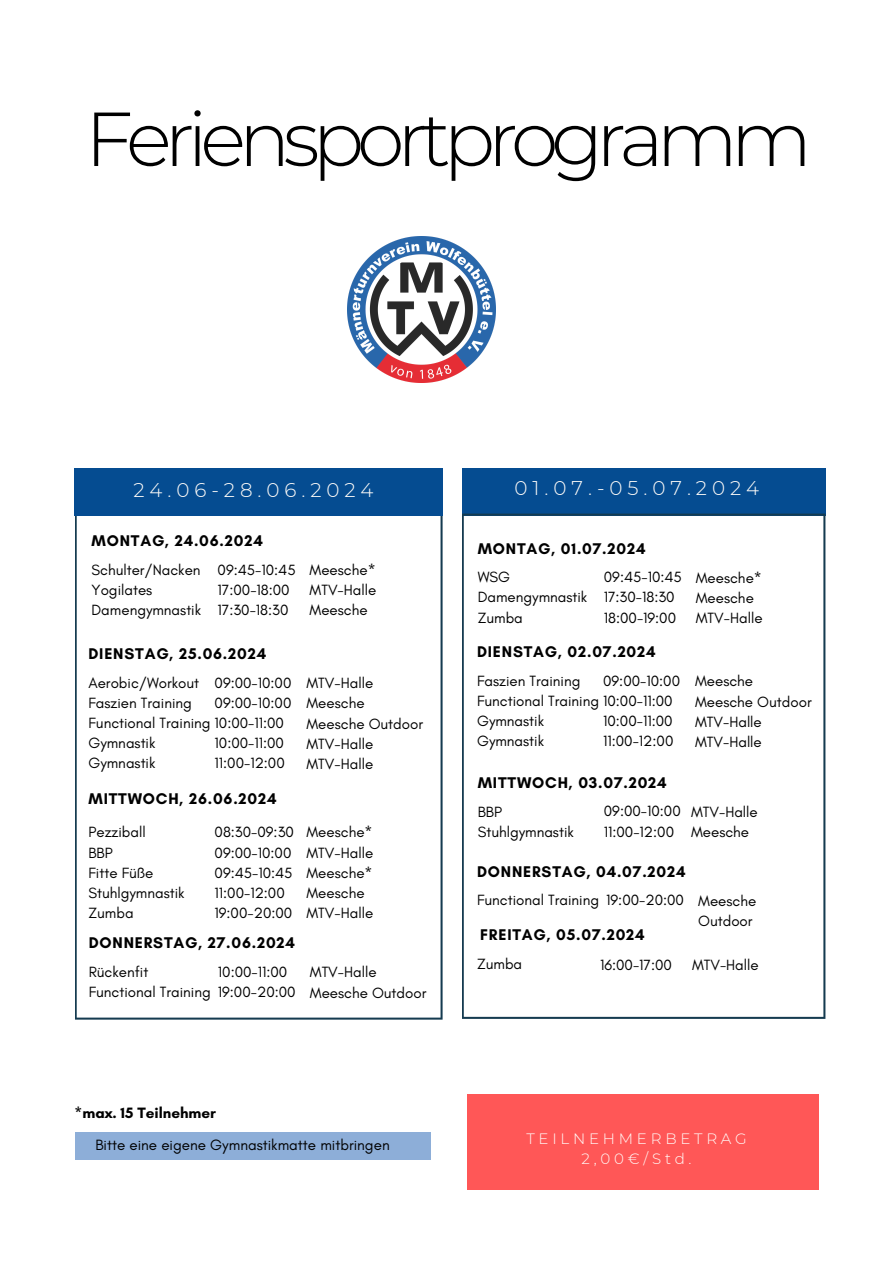
<style>
.page{position:relative;width:894px;height:1264px;background:#fff}
.page>*{position:absolute;margin:0;border:0;box-sizing:border-box;transform-origin:0 0}
.t1{font:300 76.35px "Montserrat";letter-spacing:-.095em;color:#000}
.t2{font:300 19.8px "Montserrat";letter-spacing:.25em;color:#fffcf9}
.t3{font:700 15.75px "Glacial Indifference";letter-spacing:.05em;color:#000}
.t4{font:700 15.3px "Glacial Indifference";color:#000}
.t5{font:15.15px/20.1px "Glacial Indifference";color:#000}
.t6{font:300 15px/20.2px "Montserrat";letter-spacing:.25em;color:#fffcf9;text-align:center}
</style>
<div class="page">
<img style="left:347px;top:236px;width:149px;height:146px">
<svg style="left:75px;top:515px;width:367px;height:504px"></svg>
<div style="left:75px;top:468px;width:367px;height:47px;background:#054c91"></div>
<div style="left:461px;top:468px;width:364px;height:47px;background:#054c91"></div>
<svg style="left:461px;top:513px;width:364px;height:505px"></svg>
<div style="left:467px;top:1094px;width:351px;height:95px;background:#ff5757"></div>
<div style="left:75px;top:1132px;width:355px;height:27px;background:#8daed8"></div>
<h6 class="t1" style="left:85px;top:92px;width:728px">Feriensportprogramm</h6>
<h1 class="t2" style="left:133px;top:477px;width:242px">24.06-28.06.2024</h1>
<p class="t3" style="left:91px;top:531px;width:173px">MONTAG, 24.06.2024</p>
<p class="t5" style="left:91px;top:559px;width:111px">Schulter/Nacken<br>Yogilates<br>Damengymnastik</p>
<h2 class="t5" style="left:217px;top:559px;width:80px">09:45-10:45<br>17:00-18:00<br>17:30-18:30</h2>
<h3 class="t5" style="left:309px;top:559px;width:68px;text-align:justify">Meesche* MTV-Halle Meesche</h3>
<h6 class="t3" style="left:88px;top:644px;width:179px">DIENSTAG, 25.06.2024</h6>
<h6 class="t5" style="left:88px;top:672px;width:197px">Aerobic/Workout<br>Faszien Training<br>Functional Training 10:00-11:00<br>Gymnastik<br>Gymnastik</h6>
<h6 class="t5" style="left:306px;top:672px;width:118px">MTV-Halle<br>Meesche<br>Meesche Outdoor<br>MTV-Halle<br>MTV-Halle</h6>
<h3 class="t5" style="left:214px;top:672px;width:78px">09:00-10:00<br>09:00-10:00</h3>
<h3 class="t5" style="left:214px;top:732px;width:72px">10:00-11:00<br>11:00-12:00</h3>
<h6 class="t3" style="left:88px;top:789px;width:190px">MITTWOCH, 26.06.2024</h6>
<h6 class="t5" style="left:88px;top:822px;width:97px">Pezziball<br>BBP<br>Fitte Füße<br>Stuhlgymnastik<br>Zumba</h6>
<h3 class="t5" style="left:214px;top:822px;width:81px">08:30-09:30<br>09:00-10:00<br>09:45-10:45<br>11:00-12:00<br>19:00-20:00</h3>
<h6 class="t5" style="left:306px;top:822px;width:68px">Meesche*<br>MTV-Halle<br>Meesche*<br>Meesche<br>MTV-Halle</h6>
<h6 class="t3" style="left:89px;top:933px;width:208px">DONNERSTAG, 27.06.2024</h6>
<h6 class="t5" style="left:89px;top:961px;width:123px">Rückenfit<br>Functional Training</h6>
<h6 class="t5" style="left:218px;top:961px;width:79px">10:00-11:00<br>19:00-20:00</h6>
<h3 class="t5" style="left:310px;top:961px;width:118px">MTV-Halle<br>Meesche Outdoor</h3>
<h6 class="t4" style="left:75px;top:1103px;width:143px">*max. 15 Teilnehmer</h6>
<h6 class="t5" style="left:95px;top:1134px;width:296px">Bitte eine eigene Gymnastikmatte mitbringen</h6>
<h6 class="t2" style="left:514px;top:476px;width:246px">01.07.-05.07.2024</h6>
<h6 class="t3" style="left:477px;top:538px;width:169px">MONTAG, 01.07.2024</h6>
<h6 class="t5" style="left:477px;top:567px;width:111px">WSG<br>Damengymnastik<br>Zumba</h6>
<p class="t5" style="left:603px;top:567px;width:80px">09:45-10:45<br>17:30-18:30<br>18:00-19:00</p>
<h2 class="t5" style="left:695px;top:567px;width:68px">Meesche*<br>Meesche<br>MTV-Halle</h2>
<h3 class="t3" style="left:477px;top:642px;width:180px">DIENSTAG, 02.07.2024</h3>
<h6 class="t5" style="left:477px;top:670px;width:197px">Faszien Training<br>Functional Training 10:00-11:00<br>Gymnastik<br>Gymnastik</h6>
<h6 class="t5" style="left:695px;top:671px;width:118px">Meesche<br>Meesche Outdoor<br>MTV-Halle<br>MTV-Halle</h6>
<h6 class="t5" style="left:603px;top:670px;width:78px">09:00-10:00</h6>
<h6 class="t5" style="left:603px;top:711px;width:72px">10:00-11:00<br>11:00-12:00</h6>
<h3 class="t3" style="left:477px;top:772px;width:190px">MITTWOCH, 03.07.2024</h3>
<h6 class="t5" style="left:477px;top:801px;width:97px">BBP<br>Stuhlgymnastik</h6>
<h6 class="t5" style="left:603px;top:801px;width:78px">09:00-10:00<br>11:00-12:00</h6>
<h6 class="t5" style="left:690px;top:801px;width:68px">MTV-Halle<br>Meesche</h6>
<h3 class="t3" style="left:477px;top:861px;width:210px">DONNERSTAG, 04.07.2024</h3>
<h6 class="t5" style="left:477px;top:890px;width:123px">Functional Training</h6>
<h6 class="t5" style="left:606px;top:890px;width:79px">19:00-20:00</h6>
<h6 class="t5" style="left:698px;top:890px;width:60px">Meesche<br>Outdoor</h6>
<h3 class="t3" style="left:480px;top:925px;width:166px">FREITAG, 05.07.2024</h3>
<h6 class="t5" style="left:477px;top:953px;width:47px">Zumba</h6>
<h6 class="t5" style="left:600px;top:954px;width:73px">16:00-17:00</h6>
<h3 class="t5" style="left:691px;top:954px;width:68px">MTV-Halle</h3>
<p class="t6" style="left:526px;top:1128px;width:222px">TEILNEHMERBETRAG<br>2,00€/Std.</p>
</div>
